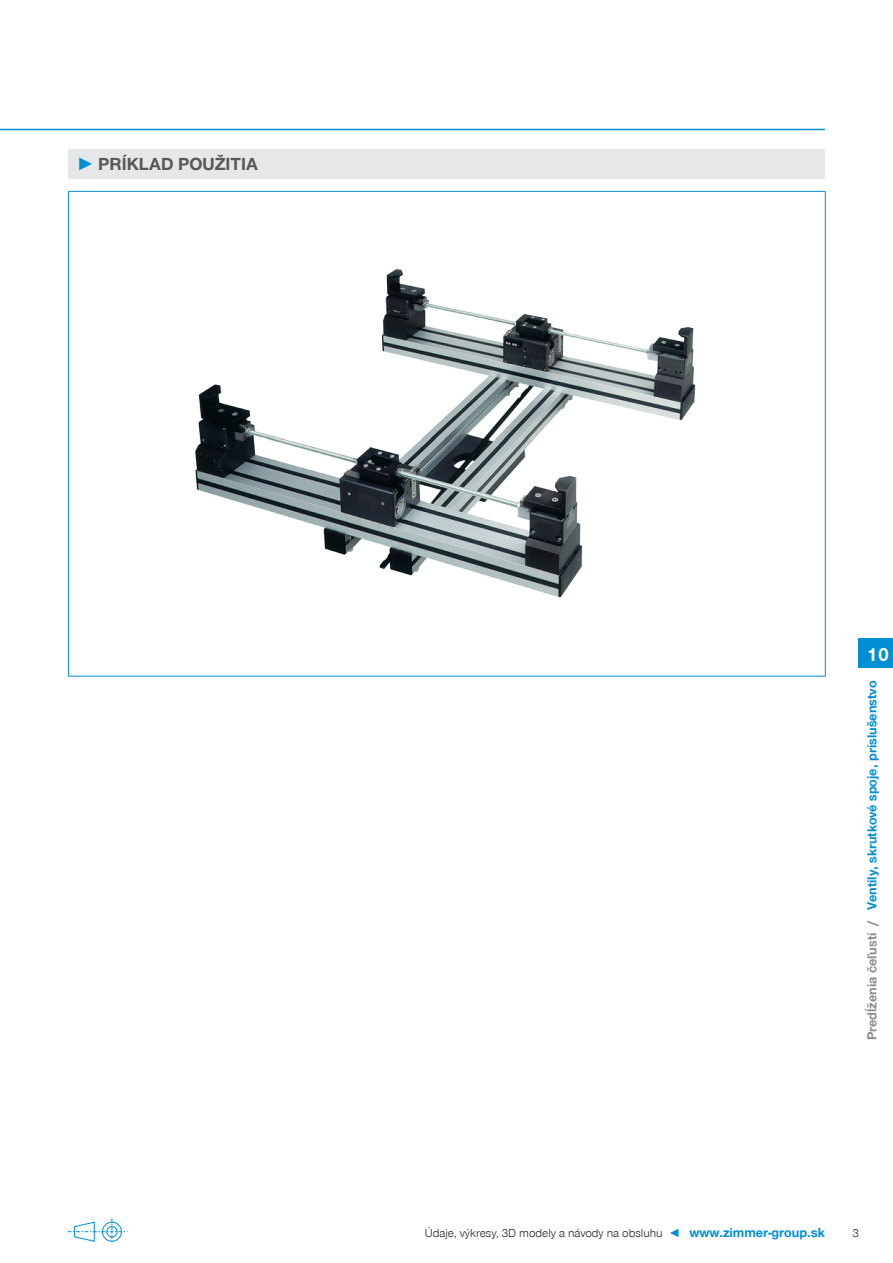
<style>
.page{position:relative;width:893px;height:1263px;background:#fff}
.page>*{position:absolute;margin:0;border:0;box-sizing:border-box;transform-origin:0 0}
.CB_AF_Registerzahl{font:700 19.5px "Zimmer Group Sans";color:#fff}
.t1{font:700 18px "Zimmer Group Sans Global";color:#57585a}
.CB_AF_Inhaltsverzeic{font:700 13.5px "Zimmer Group Sans Global";color:#008fd5}
.CB_AF_Seitenzahl_rec{font:300 12px "Zimmer Group Sans Global";color:#231f20}
.s1{font-family:"Zimmer Group Sans";color:#008fd5}
.s2{color:#8a8c8f}
.s3{color:#008fd5}
.s4{font-weight:700;font-size:13.5px;color:#008fd5}
</style>
<div class="page">
<svg style="left:68px;top:1218px;width:59px;height:26px"></svg>
<hr style="left:0;top:129px;width:825px;height:1px;background:#008fd5">
<div style="left:859px;top:638px;width:34px;height:30px;background:#008fd5"></div>
<div style="left:68px;top:149px;width:757px;height:30px;background:#e6e7e9"></div>
<hr style="left:68px;top:191px;width:758px;height:1px;background:#008fd5">
<hr style="left:68px;top:192px;width:1px;height:484px;background:#008fd5">
<hr style="left:825px;top:192px;width:1px;height:484px;background:#008fd5">
<hr style="left:68px;top:676px;width:758px;height:1px;background:#008fd5">
<img style="left:195px;top:268px;width:501px;height:330px">
<p class="t1" style="left:77px;top:153px;width:182px"><span class="s1">►</span> PRÍKLAD POUŽITIA</p>
<p class="CB_AF_Registerzahl" style="left:867px;top:642px;width:24px">10</p>
<p class="CB_AF_Inhaltsverzeic" style="left:864px;top:1040px;width:361px;rotate:-90deg"><span class="s2">Predĺženia čeľustí /</span> Ventily, skrutkové spoje, príslušenstvo</p>
<p class="CB_AF_Seitenzahl_rec" style="left:425px;top:1226px;width:402px">Údaje, výkresy, 3D modely a návody na obsluhu <span class="s3">◄</span> <span class="s4">www.zimmer-group.sk</span></p>
<p class="CB_AF_Seitenzahl_rec" style="left:852px;top:1226px;width:8px">3</p>
</div>
